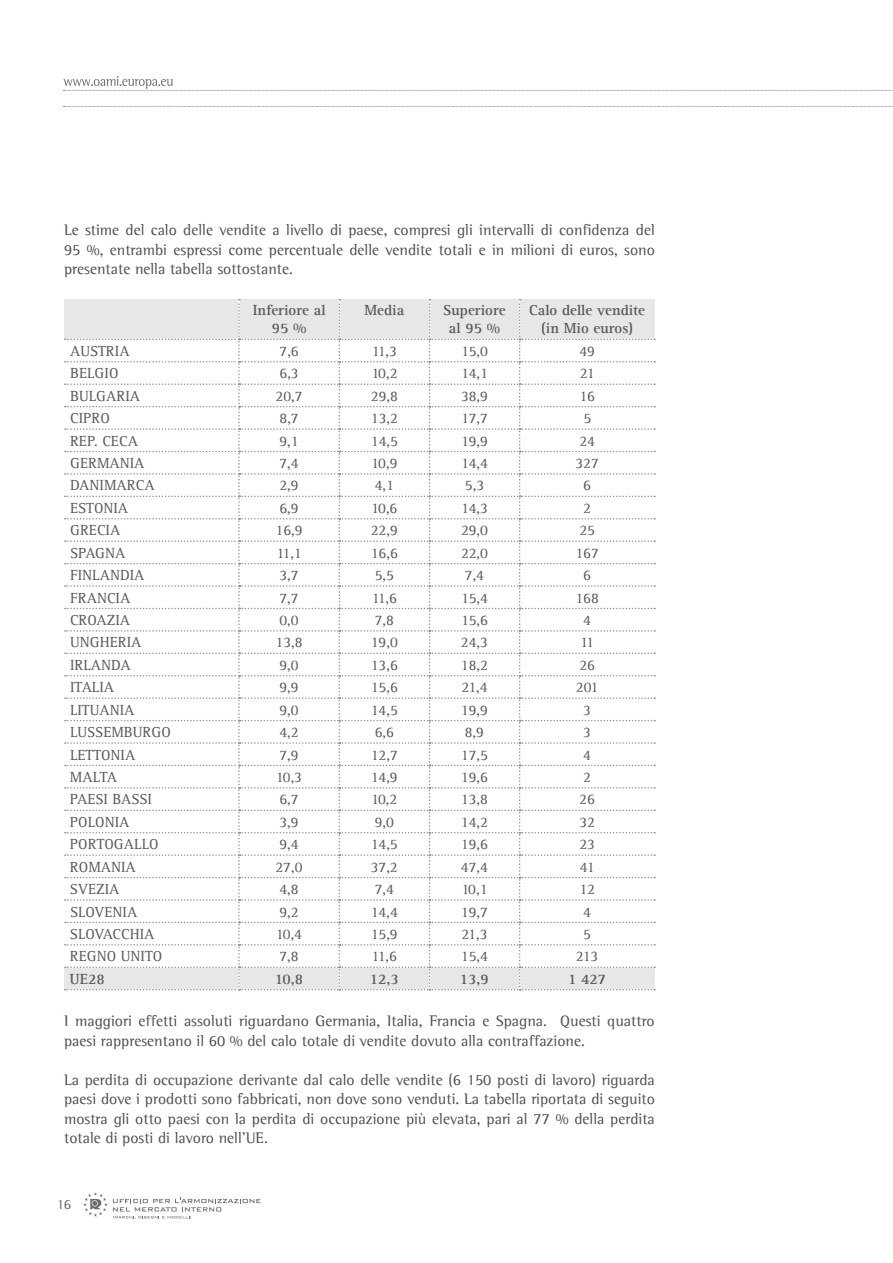
<style>
.page{position:relative;width:893px;height:1263px;background:#fff}
.page>*{position:absolute;margin:0;border:0;box-sizing:border-box;transform-origin:0 0}
.t1{font:15.75px/19.5px "Agfa Rotis Semi Serif";color:#4d4d4f;text-align:justify}
.t2{font:15px "Agfa Rotis Serif";color:#58595b}
.t3{font:700 15px/18px "Agfa Rotis Serif";color:#58595b;text-align:center}
.t4{font:14.25px "Agfa Rotis Semi Serif";color:#636466}
</style>
<div class="page">
<svg style="left:63px;top:106px;width:830px;height:1px"></svg>
<svg style="left:83px;top:1192px;width:178px;height:27px"></svg>
<svg style="left:63px;top:76px;width:830px;height:15px"></svg>
<svg style="left:65px;top:299px;width:590px;height:691px"></svg>
<p class="t1" style="left:64px;top:220px;width:592px">Le stime del calo delle vendite a livello di paese, compresi gli intervalli di confidenza del 95 %, entrambi espressi come percentuale delle vendite totali e in milioni di euros, sono presentate nella tabella sottostante.</p>
<p class="t3" style="left:253px;top:302px;width:74px">Inferiore al<br>95 %</p>
<p class="t3" style="left:364px;top:302px;width:41px">Media</p>
<p class="t3" style="left:443px;top:302px;width:64px">Superiore al 95 %</p>
<p class="t3" style="left:529px;top:302px;width:117px">Calo delle vendite (in Mio euros)</p>
<p class="t2" style="left:70px;top:342px;width:61px">AUSTRIA</p>
<p class="t2" style="left:280px;top:342px;width:21px">7,6</p>
<p class="t2" style="left:372px;top:342px;width:27px">11,3</p>
<p class="t2" style="left:461px;top:342px;width:28px">15,0</p>
<p class="t2" style="left:579px;top:342px;width:17px">49</p>
<p class="t2" style="left:70px;top:364px;width:50px">BELGIO</p>
<p class="t2" style="left:280px;top:364px;width:21px">6,3</p>
<p class="t2" style="left:371px;top:364px;width:28px">10,2</p>
<p class="t2" style="left:461px;top:364px;width:28px">14,1</p>
<p class="t2" style="left:580px;top:364px;width:16px">21</p>
<p class="t2" style="left:70px;top:387px;width:72px">BULGARIA</p>
<p class="t2" style="left:276px;top:387px;width:28px">20,7</p>
<p class="t2" style="left:371px;top:387px;width:28px">29,8</p>
<p class="t2" style="left:461px;top:387px;width:28px">38,9</p>
<p class="t2" style="left:579px;top:387px;width:17px">16</p>
<p class="t2" style="left:70px;top:409px;width:41px">CIPRO</p>
<p class="t2" style="left:280px;top:409px;width:21px">8,7</p>
<p class="t2" style="left:371px;top:409px;width:28px">13,2</p>
<p class="t2" style="left:461px;top:409px;width:28px">17,7</p>
<p class="t2" style="left:583px;top:409px;width:9px">5</p>
<p class="t2" style="left:70px;top:431px;width:69px">REP. CECA</p>
<p class="t2" style="left:280px;top:431px;width:21px">9,1</p>
<p class="t2" style="left:371px;top:431px;width:28px">14,5</p>
<p class="t2" style="left:461px;top:431px;width:28px">19,9</p>
<p class="t2" style="left:579px;top:431px;width:17px">24</p>
<p class="t2" style="left:70px;top:454px;width:76px">GERMANIA</p>
<p class="t2" style="left:280px;top:454px;width:21px">7,4</p>
<p class="t2" style="left:371px;top:454px;width:28px">10,9</p>
<p class="t2" style="left:461px;top:454px;width:28px">14,4</p>
<p class="t2" style="left:575px;top:454px;width:25px">327</p>
<p class="t2" style="left:70px;top:476px;width:86px">DANIMARCA</p>
<p class="t2" style="left:280px;top:476px;width:21px">2,9</p>
<p class="t2" style="left:375px;top:476px;width:21px">4,1</p>
<p class="t2" style="left:465px;top:476px;width:21px">5,3</p>
<p class="t2" style="left:583px;top:476px;width:9px">6</p>
<p class="t2" style="left:70px;top:499px;width:60px">ESTONIA</p>
<p class="t2" style="left:280px;top:499px;width:21px">6,9</p>
<p class="t2" style="left:371px;top:499px;width:28px">10,6</p>
<p class="t2" style="left:461px;top:499px;width:28px">14,3</p>
<p class="t2" style="left:583px;top:499px;width:9px">2</p>
<p class="t2" style="left:70px;top:521px;width:52px">GRECIA</p>
<p class="t2" style="left:276px;top:521px;width:28px">16,9</p>
<p class="t2" style="left:371px;top:521px;width:28px">22,9</p>
<p class="t2" style="left:461px;top:521px;width:28px">29,0</p>
<p class="t2" style="left:579px;top:521px;width:17px">25</p>
<p class="t2" style="left:70px;top:544px;width:57px">SPAGNA</p>
<p class="t2" style="left:276px;top:544px;width:27px">11,1</p>
<p class="t2" style="left:371px;top:544px;width:28px">16,6</p>
<p class="t2" style="left:461px;top:544px;width:28px">22,0</p>
<p class="t2" style="left:575px;top:544px;width:25px">167</p>
<p class="t2" style="left:70px;top:566px;width:76px">FINLANDIA</p>
<p class="t2" style="left:279px;top:566px;width:21px">3,7</p>
<p class="t2" style="left:375px;top:566px;width:21px">5,5</p>
<p class="t2" style="left:465px;top:566px;width:21px">7,4</p>
<p class="t2" style="left:583px;top:566px;width:9px">6</p>
<p class="t2" style="left:70px;top:588px;width:62px">FRANCIA</p>
<p class="t2" style="left:279px;top:588px;width:21px">7,7</p>
<p class="t2" style="left:372px;top:588px;width:27px">11,6</p>
<p class="t2" style="left:461px;top:588px;width:28px">15,4</p>
<p class="t2" style="left:575px;top:588px;width:25px">168</p>
<p class="t2" style="left:70px;top:611px;width:62px">CROAZIA</p>
<p class="t2" style="left:279px;top:611px;width:21px">0,0</p>
<p class="t2" style="left:375px;top:611px;width:21px">7,8</p>
<p class="t2" style="left:461px;top:611px;width:28px">15,6</p>
<p class="t2" style="left:583px;top:611px;width:9px">4</p>
<p class="t2" style="left:70px;top:633px;width:73px">UNGHERIA</p>
<p class="t2" style="left:276px;top:633px;width:28px">13,8</p>
<p class="t2" style="left:371px;top:633px;width:28px">19,0</p>
<p class="t2" style="left:461px;top:633px;width:28px">24,3</p>
<p class="t2" style="left:580px;top:633px;width:15px">11</p>
<p class="t2" style="left:70px;top:656px;width:62px">IRLANDA</p>
<p class="t2" style="left:279px;top:656px;width:21px">9,0</p>
<p class="t2" style="left:371px;top:656px;width:28px">13,6</p>
<p class="t2" style="left:461px;top:656px;width:28px">18,2</p>
<p class="t2" style="left:579px;top:656px;width:17px">26</p>
<p class="t2" style="left:70px;top:678px;width:46px">ITALIA</p>
<p class="t2" style="left:279px;top:678px;width:21px">9,9</p>
<p class="t2" style="left:371px;top:678px;width:28px">15,6</p>
<p class="t2" style="left:461px;top:678px;width:28px">21,4</p>
<p class="t2" style="left:576px;top:678px;width:24px">201</p>
<p class="t2" style="left:70px;top:701px;width:66px">LITUANIA</p>
<p class="t2" style="left:279px;top:701px;width:21px">9,0</p>
<p class="t2" style="left:371px;top:701px;width:28px">14,5</p>
<p class="t2" style="left:461px;top:701px;width:28px">19,9</p>
<p class="t2" style="left:583px;top:701px;width:9px">3</p>
<p class="t2" style="left:70px;top:723px;width:102px">LUSSEMBURGO</p>
<p class="t2" style="left:279px;top:723px;width:21px">4,2</p>
<p class="t2" style="left:375px;top:723px;width:21px">6,6</p>
<p class="t2" style="left:465px;top:723px;width:21px">8,9</p>
<p class="t2" style="left:583px;top:723px;width:9px">3</p>
<p class="t2" style="left:70px;top:745px;width:67px">LETTONIA</p>
<p class="t2" style="left:279px;top:745px;width:21px">7,9</p>
<p class="t2" style="left:371px;top:745px;width:28px">12,7</p>
<p class="t2" style="left:461px;top:745px;width:28px">17,5</p>
<p class="t2" style="left:583px;top:745px;width:9px">4</p>
<p class="t2" style="left:70px;top:768px;width:49px">MALTA</p>
<p class="t2" style="left:276px;top:768px;width:28px">10,3</p>
<p class="t2" style="left:371px;top:768px;width:28px">14,9</p>
<p class="t2" style="left:461px;top:768px;width:28px">19,6</p>
<p class="t2" style="left:583px;top:768px;width:9px">2</p>
<p class="t2" style="left:70px;top:790px;width:84px">PAESI BASSI</p>
<p class="t2" style="left:279px;top:790px;width:21px">6,7</p>
<p class="t2" style="left:371px;top:790px;width:28px">10,2</p>
<p class="t2" style="left:461px;top:790px;width:28px">13,8</p>
<p class="t2" style="left:579px;top:790px;width:17px">26</p>
<p class="t2" style="left:70px;top:813px;width:61px">POLONIA</p>
<p class="t2" style="left:279px;top:813px;width:21px">3,9</p>
<p class="t2" style="left:375px;top:813px;width:21px">9,0</p>
<p class="t2" style="left:461px;top:813px;width:28px">14,2</p>
<p class="t2" style="left:579px;top:813px;width:17px">32</p>
<p class="t2" style="left:70px;top:835px;width:90px">PORTOGALLO</p>
<p class="t2" style="left:279px;top:835px;width:21px">9,4</p>
<p class="t2" style="left:371px;top:835px;width:28px">14,5</p>
<p class="t2" style="left:461px;top:835px;width:28px">19,6</p>
<p class="t2" style="left:579px;top:835px;width:17px">23</p>
<p class="t2" style="left:70px;top:858px;width:67px">ROMANIA</p>
<p class="t2" style="left:276px;top:858px;width:28px">27,0</p>
<p class="t2" style="left:371px;top:858px;width:28px">37,2</p>
<p class="t2" style="left:461px;top:858px;width:28px">47,4</p>
<p class="t2" style="left:580px;top:858px;width:16px">41</p>
<p class="t2" style="left:70px;top:880px;width:51px">SVEZIA</p>
<p class="t2" style="left:279px;top:880px;width:21px">4,8</p>
<p class="t2" style="left:375px;top:880px;width:21px">7,4</p>
<p class="t2" style="left:461px;top:880px;width:28px">10,1</p>
<p class="t2" style="left:579px;top:880px;width:17px">12</p>
<p class="t2" style="left:70px;top:902px;width:69px">SLOVENIA</p>
<p class="t2" style="left:279px;top:902px;width:21px">9,2</p>
<p class="t2" style="left:371px;top:902px;width:28px">14,4</p>
<p class="t2" style="left:461px;top:902px;width:28px">19,7</p>
<p class="t2" style="left:583px;top:902px;width:9px">4</p>
<p class="t2" style="left:70px;top:925px;width:86px">SLOVACCHIA</p>
<p class="t2" style="left:276px;top:925px;width:28px">10,4</p>
<p class="t2" style="left:371px;top:925px;width:28px">15,9</p>
<p class="t2" style="left:461px;top:925px;width:28px">21,3</p>
<p class="t2" style="left:583px;top:925px;width:9px">5</p>
<p class="t2" style="left:70px;top:947px;width:94px">REGNO UNITO</p>
<p class="t2" style="left:279px;top:947px;width:21px">7,8</p>
<p class="t2" style="left:372px;top:947px;width:27px">11,6</p>
<p class="t2" style="left:461px;top:947px;width:28px">15,4</p>
<p class="t2" style="left:576px;top:947px;width:24px">213</p>
<p class="t3" style="left:70px;top:970px;width:36px">UE28</p>
<p class="t3" style="left:275px;top:970px;width:30px">10,8</p>
<p class="t3" style="left:370px;top:970px;width:30px">12,3</p>
<p class="t3" style="left:460px;top:970px;width:30px">13,9</p>
<p class="t3" style="left:568px;top:970px;width:40px">1 427</p>
<p class="t1" style="left:64px;top:1011px;width:592px">I maggiori effetti assoluti riguardano Germania, Italia, Francia e Spagna. Questi quattro paesi rappresentano il 60 % del calo totale di vendite dovuto alla contraffazione.</p>
<p class="t1" style="left:64px;top:1070px;width:592px">La perdita di occupazione derivante dal calo delle vendite (6 150 posti di lavoro) riguarda paesi dove i prodotti sono fabbricati, non dove sono venduti. La tabella riportata di seguito mostra gli otto paesi con la perdita di occupazione più elevata, pari al 77 % della perdita totale di posti di lavoro nell’UE.</p>
<p class="t4" style="left:57px;top:1195px;width:16px">16</p>
</div>
